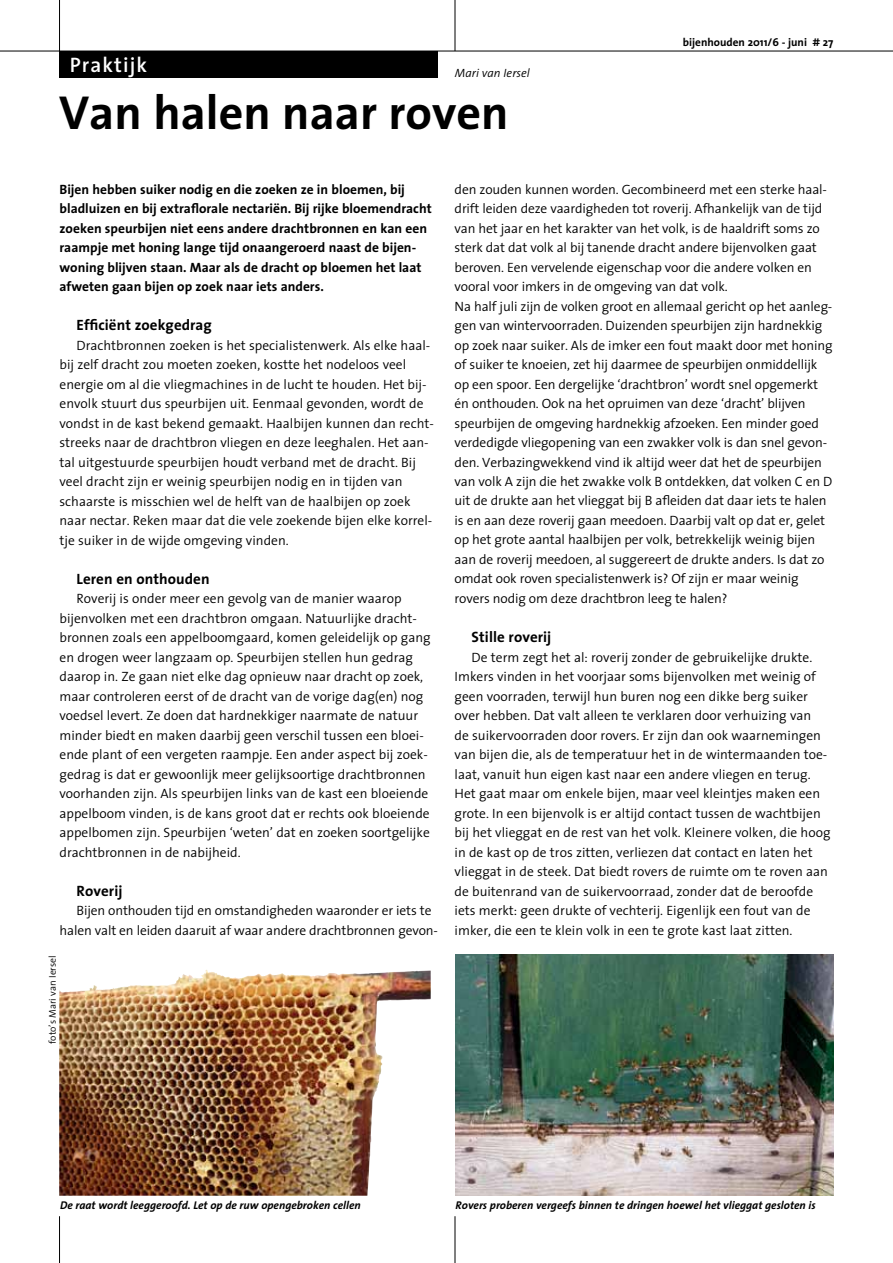
<style>
.page{position:relative;width:893px;height:1263px;background:#fff}
.page>*{position:absolute;margin:0;border:0;box-sizing:border-box;transform-origin:0 0}
.t1{font:700 48px "The Sans";color:#000}
.t2{font:600 21px "The Sans";letter-spacing:.05em;color:#fff}
.t3{font:700 15px "The Sans";letter-spacing:.005em;color:#000}
.t4{font:300 13.5px/19.5px "The Sans";color:#000}
.t5{font:700 13.5px/19.5px "The Sans";color:#000}
.t6{font:italic 300 12px "The Sans";color:#000}
.t7{font:italic 700 11.25px "The Sans";color:#000}
.t8{font:700 11.25px "The Sans";color:#000}
.t9{font:300 9.75px "The Sans";color:#000}
</style>
<div class="page">
<img style="left:59px;top:970px;width:372px;height:226px">
<img style="left:98px;top:970px;width:108px;height:20px">
<hr style="left:0;top:51px;width:893px;height:1px;background:#000">
<hr style="left:59px;top:0;width:1px;height:51px;background:#000">
<hr style="left:455px;top:0;width:1px;height:51px;background:#000">
<hr style="left:59px;top:1216px;width:1px;height:47px;background:#000">
<hr style="left:455px;top:1216px;width:1px;height:47px;background:#000">
<div style="left:60px;top:51px;width:378px;height:26px;background:#000"></div>
<img style="left:455px;top:955px;width:378px;height:240px">
<h2 class="t2" style="left:70px;top:47px;width:79px">Praktijk</h2>
<p class="t6" style="left:455px;top:63px;width:76px">Mari van Iersel</p>
<h1 class="t1" style="left:59px;top:73px;width:451px">Van halen naar roven</h1>
<p class="t8" style="left:683px;top:33px;width:152px">bijenhouden 2011/6 - juni # 27</p>
<p class="t5" style="left:60px;top:179px;width:374px">Bijen hebben suiker nodig en die zoeken ze in bloemen, bij bladluizen en bij extraflorale nectariën. Bij rijke bloemendracht zoeken speurbijen niet eens andere drachtbronnen en kan een raampje met honing lange tijd onaangeroerd naast de bijen&shy;woning blijven staan. Maar als de dracht op bloemen het laat afweten gaan bijen op zoek naar iets anders.</p>
<p class="t3" style="left:77px;top:312px;width:137px">Efficiënt zoekgedrag</p>
<p class="t4" style="left:60px;top:335px;width:376px;text-indent:17px">Drachtbronnen zoeken is het specialistenwerk. Als elke haal&shy;bij zelf dracht zou moeten zoeken, kostte het nodeloos veel energie om al die vliegmachines in de lucht te houden. Het bij&shy;envolk stuurt dus speurbijen uit. Eenmaal gevonden, wordt de vondst in de kast bekend gemaakt. Haalbijen kunnen dan recht&shy;streeks naar de drachtbron vliegen en deze leeghalen. Het aan&shy;tal uitgestuurde speurbijen houdt verband met de dracht. Bij veel dracht zijn er weinig speurbijen nodig en in tijden van schaarste is misschien wel de helft van de haalbijen op zoek naar nectar. Reken maar dat die vele zoekende bijen elke korrel&shy;tje suiker in de wijde omgeving vinden.</p>
<p class="t3" style="left:77px;top:566px;width:135px">Leren en onthouden</p>
<p class="t4" style="left:60px;top:588px;width:373px;text-indent:17px">Roverij is onder meer een gevolg van de manier waarop bijenvolken met een drachtbron omgaan. Natuurlijke dracht&shy;bronnen zoals een appelboomgaard, komen geleidelijk op gang en drogen weer langzaam op. Speurbijen stellen hun gedrag daarop in. Ze gaan niet elke dag opnieuw naar dracht op zoek, maar controleren eerst of de dracht van de vorige dag(en) nog voedsel levert. Ze doen dat hardnekkiger naarmate de natuur minder biedt en maken daarbij geen verschil tussen een bloei&shy;ende plant of een vergeten raampje. Een ander aspect bij zoek&shy;gedrag is dat er gewoonlijk meer gelijksoortige drachtbronnen voorhanden zijn. Als speurbijen links van de kast een bloeiende appelboom vinden, is de kans groot dat er rechts ook bloeiende appelbomen zijn. Speurbijen ‘weten’ dat en zoeken soortgelijke drachtbronnen in de nabijheid.</p>
<p class="t3" style="left:77px;top:878px;width:47px">Roverij</p>
<p class="t4" style="left:60px;top:900px;width:380px;text-indent:17px">Bijen onthouden tijd en omstandigheden waaronder er iets te halen valt en leiden daaruit af waar andere drachtbronnen gevon-</p>
<p class="t9" style="left:44px;top:1044px;width:90px;rotate:-90deg">foto’s Mari van Iersel</p>
<p class="t4" style="left:455px;top:179px;width:379px">den zouden kunnen worden. Gecombineerd met een sterke haal&shy;drift leiden deze vaardigheden tot roverij. Afhankelijk van de tijd van het jaar en het karakter van het volk, is de haaldrift soms zo sterk dat dat volk al bij tanende dracht andere bijenvolken gaat beroven. Een vervelende eigenschap voor die andere volken en vooral voor imkers in de omgeving van dat volk.<br>Na half juli zijn de volken groot en allemaal gericht op het aanleg&shy;gen van wintervoorraden. Duizenden speurbijen zijn hardnekkig op zoek naar suiker. Als de imker een fout maakt door met honing of suiker te knoeien, zet hij daarmee de speurbijen onmiddellijk op een spoor. Een dergelijke ‘drachtbron’ wordt snel opgemerkt én onthouden. Ook na het opruimen van deze ‘dracht’ blijven speurbijen de omgeving hardnekkig afzoeken. Een minder goed verdedigde vliegopening van een zwakker volk is dan snel gevon&shy;den. Verbazingwekkend vind ik altijd weer dat het de speurbijen van volk A zijn die het zwakke volk B ontdekken, dat volken C en D uit de drukte aan het vlieggat bij B afleiden dat daar iets te halen is en aan deze roverij gaan meedoen. Daarbij valt op dat er, gelet op het grote aantal haalbijen per volk, betrekkelijk weinig bijen aan de roverij meedoen, al suggereert de drukte anders. Is dat zo omdat ook roven specialistenwerk is? Of zijn er maar weinig rovers nodig om deze drachtbron leeg te halen?</p>
<p class="t3" style="left:472px;top:624px;width:81px">Stille roverij</p>
<p class="t4" style="left:455px;top:647px;width:377px;text-indent:17px">De term zegt het al: roverij zonder de gebruikelijke drukte.<br>Imkers vinden in het voorjaar soms bijenvolken met weinig of geen voorraden, terwijl hun buren nog een dikke berg suiker over hebben. Dat valt alleen te verklaren door verhuizing van<br>de suikervoorraden door rovers. Er zijn dan ook waarnemingen van bijen die, als de temperatuur het in de wintermaanden toe&shy;laat, vanuit hun eigen kast naar een andere vliegen en terug.<br>Het gaat maar om enkele bijen, maar veel kleintjes maken een grote. In een bijenvolk is er altijd contact tussen de wachtbijen bij het vlieggat en de rest van het volk. Kleinere volken, die hoog in de kast op de tros zitten, verliezen dat contact en laten het vlieggat in de steek. Dat biedt rovers de ruimte om te roven aan de buitenrand van de suikervoorraad, zonder dat de beroofde iets merkt: geen drukte of vechterij. Eigenlijk een fout van de imker, die een te klein volk in een te grote kast laat zitten.</p>
<p class="t7" style="left:60px;top:1196px;width:302px">De raat wordt leeggeroofd. Let op de ruw opengebroken cellen</p>
<p class="t7" style="left:456px;top:1196px;width:362px">Rovers proberen vergeefs binnen te dringen hoewel het vlieggat gesloten is</p>
</div>
